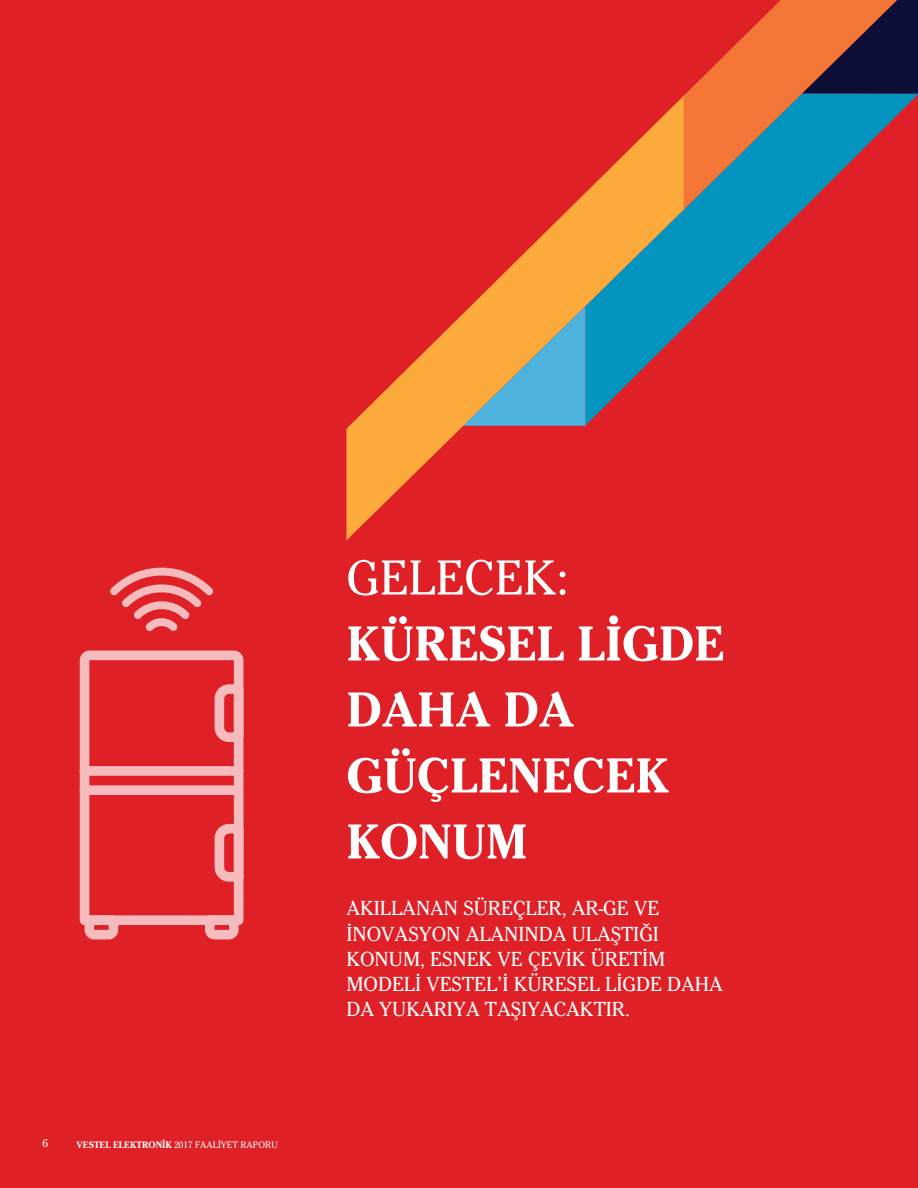
<style>
.page{position:relative;width:918px;height:1188px;background:#df2027}
.page>*{position:absolute;margin:0;border:0;box-sizing:border-box;transform-origin:0 0}
.t1{font:700 51px/66px "Cheltenham";color:#fff}
.t2{font:51px "Cheltenham";color:#fff}
.t3{font:21px/25.2px "Cheltenham";color:#fff}
.t4{font:12px "Cheltenham";color:#fff}
.t5{font:9.75px "Cheltenham";color:#fff}
.s1{font-weight:700}
</style>
<div class="page">
<div style="left:897px;top:0;width:21px;height:94px;background:#0d0e38"></div>
<svg style="left:683px;top:94px;width:235px;height:234px"></svg>
<svg style="left:684px;top:0;width:213px;height:210px"></svg>
<svg style="left:346px;top:96px;width:338px;height:444px"></svg>
<svg style="left:463px;top:306px;width:122px;height:120px;background:#a4ad8a"></svg>
<svg style="left:80px;top:651px;width:163px;height:274px"></svg>
<svg style="left:85px;top:915px;width:33px;height:24px"></svg>
<svg style="left:205px;top:915px;width:34px;height:24px"></svg>
<div style="left:80px;top:766px;width:163px;height:10px;background:#f5bbbd;border-radius:5px"></div>
<div style="left:80px;top:785px;width:159px;height:10px;background:#f5bbbd;border-radius:5px"></div>
<svg style="left:215px;top:684px;width:28px;height:58px"></svg>
<svg style="left:215px;top:824px;width:28px;height:58px"></svg>
<svg style="left:110px;top:567px;width:103px;height:64px"></svg>
<p class="t4" style="left:43px;top:1136px;width:7px">6</p>
<p class="t5" style="left:77px;top:1139px;width:203px"><span class="s1">VESTEL ELEKTRONİK</span> 2017 FAALİYET RAPORU</p>
<h1 class="t2" style="left:346px;top:548px;width:224px">GELECEK:</h1>
<h1 class="t1" style="left:346px;top:610px;width:379px">KÜRESEL LİGDE<br>DAHA DA<br>GÜÇLENECEK<br>KONUM</h1>
<p class="t3" style="left:346px;top:896px;width:378px">AKILLANAN SÜREÇLER, AR-GE VE<br>İNOVASYON ALANINDA ULAŞTIĞI<br>KONUM, ESNEK VE ÇEVİK ÜRETİM<br>MODELİ VESTEL’İ KÜRESEL LİGDE DAHA<br>DA YUKARIYA TAŞIYACAKTIR.</p>
</div>
